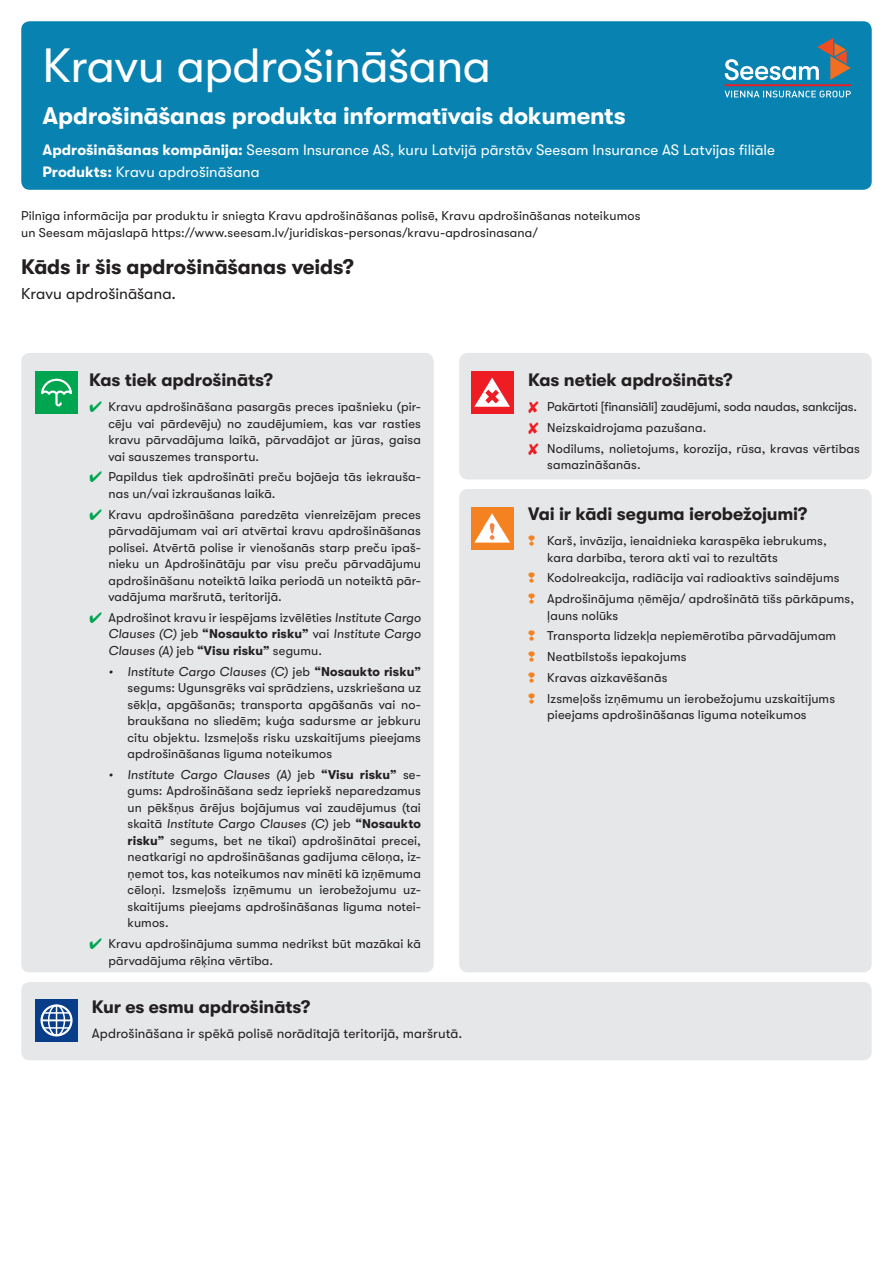
<style>
.page{position:relative;width:893px;height:1263px;background:#fff}
.page>*{position:absolute;margin:0;border:0;box-sizing:border-box;transform-origin:0 0}
.t1{font:48px "GT Walsheim Pro";letter-spacing:-.015em;color:#fff}
.t2{font:700 24px "GT Walsheim Pro";letter-spacing:-.01em;color:#fff}
.t3{font:700 21px "GT Walsheim Pro";letter-spacing:-.01em;color:#231f20}
.t4{font:700 18px "GT Walsheim Pro";letter-spacing:-.005em;color:#231f20}
.t5{font:15.75px "GT Walsheim Pro";color:#231f20}
.t6{font:15px/22.2px "GT Walsheim Pro";color:#fff}
.t7{font:13.5px "GT Walsheim Pro";letter-spacing:.005em;color:#231f20}
.t8{font:12.75px/16.5px "GT Walsheim Pro";letter-spacing:.005em;color:#231f20}
.s1{font-weight:700}
.s2{font-style:italic}
.s3{color:#f58220}
</style>
<div class="page">
<div style="left:21px;top:21px;width:851px;height:169px;background:#0882b0;border-radius:9px"></div>
<div style="left:21px;top:353px;width:413px;height:619px;background:#e6e7e9;border-radius:9px"></div>
<div style="left:459px;top:353px;width:413px;height:126px;background:#e6e7e9;border-radius:9px"></div>
<div style="left:459px;top:489px;width:413px;height:483px;background:#e6e7e9;border-radius:9px"></div>
<div style="left:35px;top:371px;width:43px;height:42px;background:#00a54f"></div>
<svg style="left:41px;top:378px;width:31px;height:29px"></svg>
<div style="left:471px;top:371px;width:42px;height:42px;background:#ee1d23"></div>
<svg style="left:474px;top:378px;width:36px;height:29px"></svg>
<div style="left:471px;top:507px;width:42px;height:42px;background:#f58220"></div>
<svg style="left:474px;top:513px;width:36px;height:30px"></svg>
<svg style="left:490px;top:523px;width:4px;height:11px"></svg>
<div style="left:21px;top:982px;width:851px;height:78px;background:#e6e7e9;border-radius:9px"></div>
<div style="left:35px;top:999px;width:43px;height:43px;background:#083e89"></div>
<div style="left:41px;top:1004px;width:32px;height:32px;border:2px solid #fff;border-radius:50%"></div>
<div style="left:48px;top:1005px;width:17px;height:31px;border:2px solid #fff;border-radius:50%"></div>
<svg style="left:42px;top:1006px;width:29px;height:29px"></svg>
<hr style="left:44px;top:1012px;width:25px;height:2px;background:#fff">
<hr style="left:44px;top:1027px;width:25px;height:2px;background:#fff">
<hr style="left:725px;top:84px;width:126px;height:2px;background:#ee1d23">
<svg style="left:725px;top:91px;width:126px;height:6px"></svg>
<svg style="left:725px;top:38px;width:126px;height:42px"></svg>
<h1 class="t1" style="left:43px;top:39px;width:450px">Kravu apdrošināšana</h1>
<h2 class="t2" style="left:43px;top:102px;width:585px">Apdrošināšanas produkta informatīvais dokuments</h2>
<p class="t6" style="left:43px;top:138px;width:734px"><span class="s1">Apdrošināšanas kompānija:</span> Seesam Insurance AS, kuru Latvijā pārstāv Seesam Insurance AS Latvijas filiāle<br><span class="s1">Produkts:</span> Kravu apdrošināšana</p>
<p class="t8" style="left:21px;top:208px;width:621px">Pilnīga informācija par produktu ir sniegta Kravu apdrošināšanas polisē, Kravu apdrošināšanas noteikumos un Seesam mājaslapā https://www.seesam.lv/juridiskas-personas/kravu-apdrosinasana/</p>
<h3 class="t3" style="left:21px;top:255px;width:334px">Kāds ir šis apdrošināšanas veids?</h3>
<p class="t5" style="left:21px;top:285px;width:156px">Kravu apdrošināšana.</p>
<h3 class="t4" style="left:89px;top:370px;width:185px">Kas tiek apdrošināts?</h3>
<p class="t8" style="left:108px;top:399px;width:314px;text-align:justify">Kravu apdrošināšana pasargās preces īpašnieku (pir&shy;cēju vai pārdevēju) no zaudējumiem, kas var rasties kravu pārvadājuma laikā, pārvadājot ar jūras, gaisa vai sauszemes transportu.</p>
<p class="t8" style="left:108px;top:469px;width:314px">Papildus tiek apdrošināti preču bojāeja tās iekrauša&shy;nas un/vai izkraušanas laikā.</p>
<p class="t8" style="left:108px;top:506px;width:314px;text-align:justify">Kravu apdrošināšana paredzēta vienreizējam preces pārvadājumam vai arī atvērtai kravu apdrošināšanas polisei. Atvērtā polise ir vienošanās starp preču īpaš&shy;nieku un Apdrošinātāju par visu preču pārvadājumu apdrošināšanu noteiktā laika periodā un noteiktā pār&shy;vadājuma maršrutā, teritorijā.</p>
<p class="t8" style="left:108px;top:609px;width:314px;text-align:justify">Apdrošinot kravu ir iespējams izvēlēties <span class="s2">Institute Cargo Clauses (C)</span> jeb <span class="s1">“Nosaukto risku”</span> vai <span class="s2">Institute Cargo Clauses (A)</span> jeb <span class="s1">“Visu risku”</span> segumu.</p>
<p class="t8" style="left:128px;top:663px;width:295px;text-align:justify;text-indent:-19px"><span class="s2">• Institute Cargo Clauses (C)</span> jeb <span class="s1">“Nosaukto risku” </span>segums: Ugunsgrēks vai sprādziens, uzskriešana uz sēkļa, apgāšanās; transporta apgāšanās vai no&shy;braukšana no sliedēm; kuģa sadursme ar jebkuru citu objektu. Izsmeļošs risku uzskaitījums pieejams apdrošināšanas līguma noteikumos</p>
<p class="t8" style="left:128px;top:766px;width:295px;text-align:justify;text-indent:-19px"><span class="s2">• Institute Cargo Clauses (A)</span> jeb <span class="s1">“Visu risku”</span> se&shy;gums: Apdrošināšana sedz iepriekš neparedzamus un pēkšņus ārējus bojājumus vai zaudējumus (tai skaitā <span class="s2">Institute Cargo Clauses (C)</span> jeb <span class="s1">“Nosaukto risku”</span> segums, bet ne tikai) apdrošinātai precei, neatkarīgi no apdrošināšanas gadījuma cēloņa, iz&shy;ņemot tos, kas noteikumos nav minēti kā izņēmuma cēloņi. Izsmeļošs izņēmumu un ierobežojumu uz&shy;skaitījums pieejams apdrošināšanas līguma notei&shy;kumos.</p>
<p class="t8" style="left:108px;top:936px;width:314px">Kravu apdrošinājuma summa nedrīkst būt mazākai kā pārvadājuma rēķina vērtība.</p>
<h3 class="t4" style="left:92px;top:997px;width:220px">Kur es esmu apdrošināts?</h3>
<p class="t7" style="left:92px;top:1026px;width:372px">Apdrošināšana ir spēkā polisē norādītajā teritorijā, maršrutā.</p>
<h3 class="t4" style="left:528px;top:370px;width:206px">Kas netiek apdrošināts?</h3>
<p class="t8" style="left:547px;top:396px;width:314px;line-height:20.7px">Pakārtoti [finansiāli] zaudējumi, soda naudas, sankcijas.<br>Neizskaidrojama pazušana.<br>Nodilums, nolietojums, korozija, rūsa, kravas vērtības</p>
<p class="t8" style="left:547px;top:457px;width:95px">samazināšanās.</p>
<h3 class="t4" style="left:528px;top:504px;width:281px">Vai ir kādi seguma ierobežojumi?</h3>
<p class="t8" style="left:547px;top:533px;width:281px;text-indent:-19px"><span class="s3">❑</span> Karš, invāzija, ienaidnieka karaspēka iebrukums, kara darbība, terora akti vai to rezultāts</p>
<p class="t8" style="left:528px;top:570px;width:313px"><span class="s3">❑</span> Kodolreakcija, radiācija vai radioaktīvs saindējums</p>
<p class="t8" style="left:547px;top:591px;width:308px;text-indent:-19px"><span class="s3">❑</span> Apdrošinājuma ņēmēja/ apdrošinātā tīšs pārkāpums, ļauns nolūks</p>
<p class="t8" style="left:528px;top:628px;width:310px"><span class="s3">❑</span> Transporta līdzekļa nepiemērotība pārvadājumam</p>
<p class="t8" style="left:528px;top:649px;width:160px"><span class="s3">❑</span> Neatbilstošs iepakojums</p>
<p class="t8" style="left:528px;top:669px;width:141px"><span class="s3">❑</span> Kravas aizkavēšanās</p>
<p class="t8" style="left:547px;top:690px;width:289px;text-indent:-19px"><span class="s3">❑</span> Izsmeļošs izņēmumu un ierobežojumu uzskaitījums pieejams apdrošināšanas līguma noteikumos</p>
</div>
